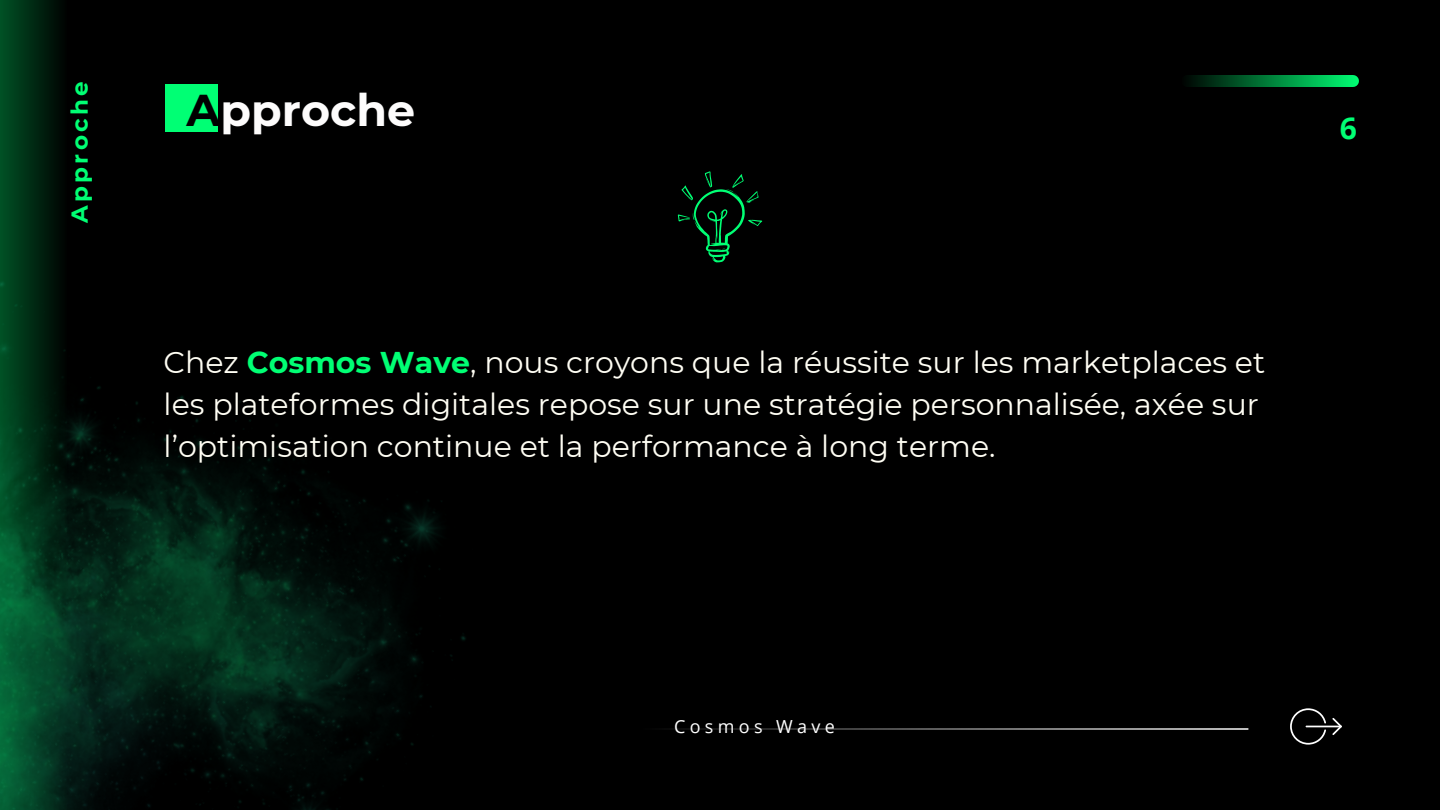
<style>
.page{position:relative;width:1440px;height:810px;background:#000}
.page>*{position:absolute;margin:0;border:0;box-sizing:border-box;transform-origin:0 0}
.t1{font:700 44.4px "Montserrat";color:#fdfcfc}
.t2{font:30px/42px "Montserrat";color:#fffef4}
.t3{font:700 30px "Open Sans";color:#00ff74}
.t4{font:700 23px "Montserrat";letter-spacing:.15em;color:#00ff74}
.t5{font:18px "Open Sans";letter-spacing:.24em;color:#fff}
.s1{color:#000}
.s2{font-weight:700;color:#00ff74}
</style>
<div class="page">
<svg style="left:1188px;top:75px;width:165px;height:12px;background:#00803a"></svg>
<hr style="left:642px;top:728px;width:606px;height:2px;background:#fff">
<div style="left:0;top:0;width:67px;height:810px;background:linear-gradient(to right,#005125,#000201)"></div>
<img style="left:0;top:27px;width:466px;height:783px">
<svg style="left:1332px;top:718px;width:10px;height:17px"></svg>
<hr style="left:1306px;top:726px;width:36px;height:1px;background:#fff">
<svg style="left:1290px;top:708px;width:36px;height:36px"></svg>
<div style="left:165px;top:84px;width:52px;height:47px;background:#00ff74"></div>
<svg style="left:678px;top:171px;width:84px;height:91px"></svg>
<p class="t4" style="left:65px;top:223px;width:144px;rotate:-90deg">Approche</p>
<h1 class="t1" style="left:187px;top:83px;width:230px"><span class="s1">A</span>pproche</h1>
<p class="t2" style="left:164px;top:341px;width:1103px">Chez <span class="s2">Cosmos Wave</span>, nous croyons que la réussite sur les marketplaces et les plateformes digitales repose sur une stratégie personnalisée, axée sur l’optimisation continue et la performance à long terme.</p>
<p class="t3" style="left:1340px;top:107px;width:19px">6</p>
<p class="t5" style="left:674px;top:714px;width:162px">Cosmos Wave</p>
</div>
